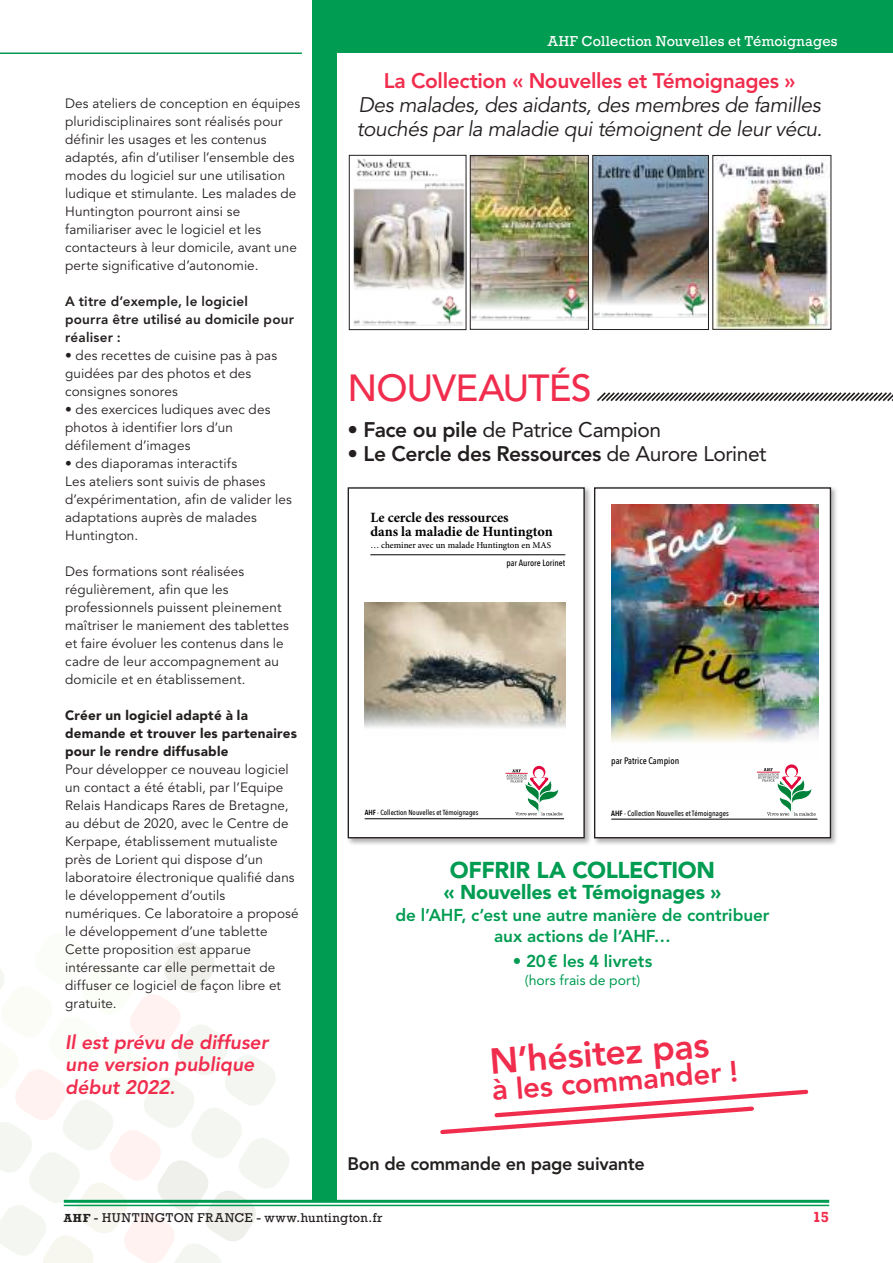
<style>
.page{position:relative;width:893px;height:1263px;background:#fff}
.page>*{position:absolute;margin:0;border:0;box-sizing:border-box;transform-origin:0 0}
.t1{font:500 37.5px "Avenir LT";letter-spacing:-.02em;color:#f12d4e}
.t2{font:800 35.85px "Avenir LT";color:#f12d4e}
.t3{font:800 29.4px "Avenir LT";color:#f12d4e}
.t4{font:900 22.8px "Avenir LT";letter-spacing:-.015em;color:#009c52}
.t5{font:italic 21px/24px "Avenir LT";letter-spacing:-.02em;color:#241f1f}
.t6{font:800 21px "Avenir LT";letter-spacing:-.015em;color:#241f1f}
.t7{font:800 21px "Avenir LT";letter-spacing:-.02em;color:#f12d4e}
.t8{font:21px "Avenir LT";letter-spacing:-.025em;color:#241f1f}
.t9{font:900 19.95px "Avenir LT";letter-spacing:-.005em;color:#009c52}
.t10{font:italic 800 19.5px/22.5px "Avenir LT";letter-spacing:-.005em;color:#f12d4e}
.t11{font:800 18px "Avenir LT";letter-spacing:-.015em;color:#241f1f}
.t12{font:800 17.1px/21.3px "Avenir LT";letter-spacing:-.005em;color:#009c52;text-align:center}
.t13{font:700 15px "Rockwell";color:#f12d4e}
.t14{font:700 14.25px/13.6px "Minion Pro";color:#000}
.t15{font:13.95px "Avenir LT";letter-spacing:.005em;color:#009c52}
.t16{font:13.5px/18px "Avenir LT";letter-spacing:.01em;color:#241f1f}
.t17{font:900 13.5px/18px "Avenir LT";letter-spacing:.015em;color:#241f1f}
.t18{font:800 13.5px/18px "Avenir LT";letter-spacing:.015em;color:#241f1f}
.t19{font:13.5px "Rockwell";letter-spacing:.005em;color:#fff}
.t20{font:12px "Rockwell";letter-spacing:.04em;color:#241f1f}
.t21{font:500 9.45px "Avenir Next Condensed";color:#000}
.t22{font:500 9px "Minion Pro";color:#000}
.t23{font:500 9px "Avenir Next Condensed";color:#000}
.t24{font:500 7.65px "Avenir Next Condensed";color:#000}
.t25{font:500 7.35px "Avenir Next Condensed";color:#000}
.s1{font-weight:800}
.s2{font-weight:400}
.s3{font-weight:600}
.s4{font-weight:700}
</style>
<div class="page">
<svg style="left:0;top:942px;width:292px;height:321px"></svg>
<hr style="left:0;top:52px;width:302px;height:2px;background:#009c52">
<hr style="left:64px;top:1200px;width:765px;height:3px;background:#009c52">
<hr style="left:64px;top:1205px;width:765px;height:1px;background:#009c52">
<img style="left:353px;top:158px;width:111px;height:168px">
<div style="left:349px;top:155px;width:117px;height:175px;border:1px solid #241f1f"></div>
<img style="left:472px;top:157px;width:115px;height:163px">
<div style="left:470px;top:155px;width:119px;height:174px;border:1px solid #241f1f"></div>
<img style="left:595px;top:157px;width:112px;height:161px">
<div style="left:593px;top:155px;width:116px;height:175px;border:1px solid #241f1f"></div>
<img style="left:715px;top:157px;width:114px;height:170px">
<div style="left:592px;top:486px;width:246px;height:360px;background:#241f1f;opacity:.35"></div>
<div style="left:595px;top:488px;width:235px;height:350px;background:#fff"></div>
<img style="left:611px;top:505px;width:208px;height:237px">
<svg style="left:785px;top:764px;width:13px;height:13px"></svg>
<svg style="left:757px;top:768px;width:59px;height:48px"></svg>
<hr style="left:611px;top:819px;width:206px;height:1px;background:#000">
<div style="left:594px;top:487px;width:237px;height:351px;border:1px solid #241f1f"></div>
<div style="left:346px;top:486px;width:246px;height:360px;background:#241f1f;opacity:.35"></div>
<div style="left:348px;top:488px;width:236px;height:350px;background:#fff"></div>
<div style="left:533px;top:766px;width:12px;height:12px;background:#e10a3f;border-radius:50%"></div>
<svg style="left:505px;top:769px;width:57px;height:46px"></svg>
<hr style="left:365px;top:818px;width:199px;height:1px;background:#000">
<img style="left:365px;top:602px;width:200px;height:126px">
<hr style="left:370px;top:554px;width:195px;height:1px;background:#000">
<div style="left:348px;top:487px;width:237px;height:351px;border:1px solid #241f1f"></div>
<svg style="left:597px;top:392px;width:296px;height:10px"></svg>
<svg style="left:440px;top:1089px;width:369px;height:46px"></svg>
<div style="left:313px;top:0;width:24px;height:1201px;background:#009c52"></div>
<div style="left:325px;top:0;width:568px;height:52px;background:#009c52"></div>
<p class="t16" style="left:65px;top:95px;width:237px">Des ateliers de conception en équipes pluridisciplinaires sont réalisés pour définir les usages et les contenus adaptés, afin d’utiliser l’ensemble des modes du logiciel sur une utilisation ludique et stimulante. Les malades de Huntington pourront ainsi se familiariser avec le logiciel et les contacteurs à leur domicile, avant une perte significative d’autonomie.</p>
<p class="t18" style="left:65px;top:292px;width:230px">A titre d’exemple, le logiciel pourra être utilisé au domicile pour réaliser :</p>
<p class="t16" style="left:65px;top:347px;width:213px">• des recettes de cuisine pas à pas guidées par des photos et des consignes sonores</p>
<p class="t16" style="left:65px;top:401px;width:207px">• des exercices ludiques avec des photos à identifier lors d’un défilement d’images</p>
<p class="t16" style="left:65px;top:455px;width:228px">• des diaporamas interactifs<br>Les ateliers sont suivis de phases d’expérimentation, afin de valider les adaptations auprès de malades<br>Huntington.</p>
<p class="t16" style="left:65px;top:563px;width:225px">Des formations sont réalisées régulièrement, afin que les professionnels puissent pleinement maîtriser le maniement des tablettes et faire évoluer les contenus dans le cadre de leur accompagnement au domicile et en établissement.</p>
<p class="t17" style="left:65px;top:706px;width:233px">Créer un logiciel adapté à la demande et trouver les partenaires pour le rendre diffusable</p>
<p class="t16" style="left:65px;top:761px;width:235px">Pour développer ce nouveau logiciel un contact a été établi, par l’Equipe Relais Handicaps Rares de Bretagne, au début de 2020, avec le Centre de Kerpape, établissement mutualiste près de Lorient qui dispose d’un laboratoire électronique qualifié dans le développement d’outils numériques. Ce laboratoire a proposé le développement d’une tablette Cette proposition est apparue intéressante car elle permettait de diffuser ce logiciel de façon libre et gratuite.</p>
<h3 class="t10" style="left:65px;top:1031px;width:205px">Il est prévu de diffuser une version publique début 2022.</h3>
<p class="t19" style="left:547px;top:33px;width:292px">AHF Collection Nouvelles et Témoignages</p>
<h3 class="t7" style="left:384px;top:68px;width:413px">La Collection « Nouvelles et Témoignages »</h3>
<h3 class="t5" style="left:357px;top:93px;width:467px">Des malades, des aidants, des membres de familles touchés par la maladie qui témoignent de leur vécu.</h3>
<h1 class="t1" style="left:348px;top:367px;width:246px">NOUVEAUTÉS</h1>
<h3 class="t8" style="left:348px;top:418px;width:315px"><span class="s1">• Face ou pile</span> de Patrice Campion</h3>
<h3 class="t6" style="left:348px;top:442px;width:420px">• Le Cercle des Ressources <span class="s2">de Aurore Lorinet</span></h3>
<p class="t14" style="left:370px;top:511px;width:184px">Le cercle des ressources<br>dans la maladie de Huntington</p>
<p class="t22" style="left:370px;top:539px;width:182px">… cheminer avec un malade Huntington en MAS</p>
<p class="t23" style="left:506px;top:558px;width:60px">par Aurore Lorinet</p>
<p class="t25" style="left:365px;top:808px;width:115px"><span class="s3">ahf</span> - Collection Nouvelles et Témoignages</p>
<p class="t21" style="left:611px;top:755px;width:69px">par Patrice Campion</p>
<p class="t24" style="left:611px;top:808px;width:119px"><span class="s3">ahf</span> - Collection Nouvelles et Témoignages</p>
<h3 class="t4" style="left:450px;top:856px;width:267px">OFFRIR LA COLLECTION</h3>
<h3 class="t9" style="left:444px;top:880px;width:279px">« Nouvelles et Témoignages »</h3>
<p class="t12" style="left:396px;top:904px;width:375px">de l’AHF, c’est une autre manière de contribuer aux actions de l’AHF…</p>
<p class="t12" style="left:513px;top:951px;width:141px">• 20€ les 4 livrets</p>
<p class="t15" style="left:525px;top:972px;width:117px">(hors frais de port)</p>
<h2 class="t2" style="left:488px;top:1041px;width:222px;rotate:-5deg">N’hésitez pas</h2>
<h3 class="t3" style="left:491px;top:1074px;width:248px;rotate:-5deg">à les commander !</h3>
<h3 class="t11" style="left:348px;top:1153px;width:298px">Bon de commande en page suivante</h3>
<p class="t20" style="left:64px;top:1211px;width:320px"><span class="s4">AHF</span> - HUNTINGTON FRANCE - www.huntington.fr</p>
<p class="t13" style="left:813px;top:1208px;width:18px">15</p>
</div>
